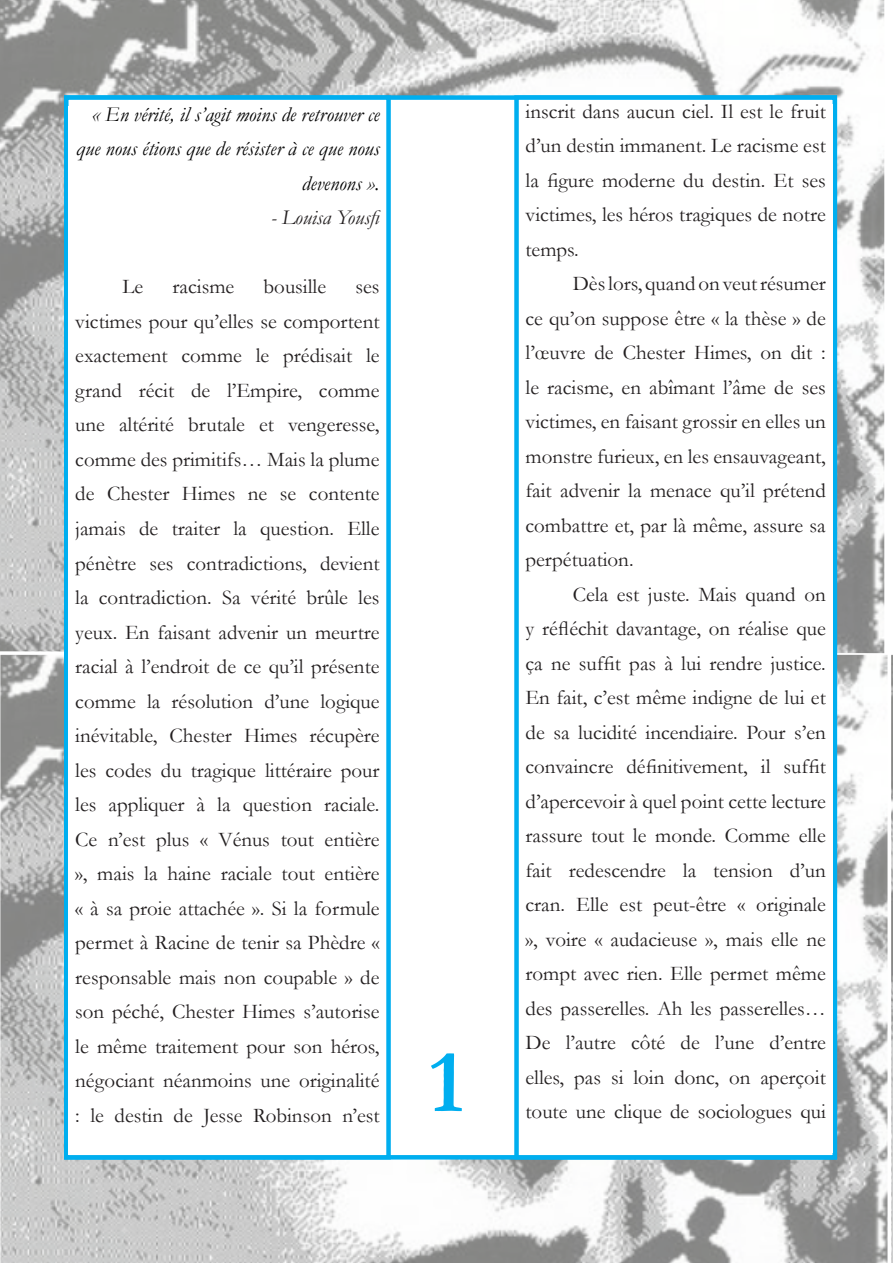
<style>
.page{position:relative;width:893px;height:1263px;background:#fff}
.page>*{position:absolute;margin:0;border:0;box-sizing:border-box;transform-origin:0 0}
.t1{font:700 90px "Garamond";color:#00aeef}
.t2{font:21px/34.5px "Garamond";color:#231f20;text-align:justify}
.t3{font:italic 21px/34.5px "Garamond";color:#000;text-align:right}
.t4{font:italic 21px "Garamond";color:#231f20}
</style>
<div class="page">
<img style="left:891px;top:655px;width:2px;height:608px">
<img style="left:0;top:655px;width:887px;height:608px">
<img style="left:0;top:0;width:884px;height:653px">
<div style="left:64px;top:95px;width:773px;height:1064px;background:#fff;border:4px solid #00aeef"></div>
<div style="left:64px;top:95px;width:327px;height:1064px;border:4px solid #00aeef"></div>
<div style="left:514px;top:95px;width:323px;height:1064px;background:#fff;border:4px solid #00aeef"></div>
<p class="t3" style="left:76px;top:97px;width:305px">« En vérité, il s’agit moins de retrouver ce que nous étions que de résister à ce que nous devenons ».</p>
<p class="t4" style="left:271px;top:204px;width:114px">- Louisa Yousfi</p>
<p class="t2" style="left:123px;top:269px;width:22px">Le</p>
<p class="t2" style="left:173px;top:269px;width:63px">racisme</p>
<p class="t2" style="left:264px;top:269px;width:64px">bousille</p>
<p class="t2" style="left:75px;top:269px;width:306px;text-indent:280px">ses victimes pour qu’elles se comportent exactement comme le prédisait le grand récit de l’Empire, comme une altérité brutale et vengeresse, comme des primitifs… Mais la plume de Chester Himes ne se contente jamais de traiter la question. Elle pénètre ses contradictions, devient la contradiction. Sa vérité brûle les yeux. En faisant advenir un meurtre racial à l’endroit de ce qu’il présente comme la résolution d’une logique inévitable, Chester Himes récupère les codes du tragique littéraire pour les appliquer à la question raciale.<br>Ce n’est plus « Vénus tout entière », mais la haine raciale tout entière « à sa proie attachée ». Si la formule permet à Racine de tenir sa Phèdre « responsable mais non coupable » de son péché, Chester Himes s’autorise le même traitement pour son héros, négociant néanmoins une originalité : le destin de Jesse Robinson n’est</p>
<p class="t1" style="left:429px;top:1022px;width:37px">1</p>
<p class="t2" style="left:525px;top:93px;width:302px">inscrit dans aucun ciel. Il est le fruit d’un destin immanent. Le racisme est la figure moderne du destin. Et ses victimes, les héros tragiques de notre temps.</p>
<p class="t2" style="left:525px;top:266px;width:302px;text-indent:47px">Dès lors, quand on veut résumer ce qu’on suppose être « la thèse » de l’œuvre de Chester Himes, on dit : le racisme, en abîmant l’âme de ses victimes, en faisant grossir en elles un monstre furieux, en les ensauvageant, fait advenir la menace qu’il prétend combattre et, par là même, assure sa perpétuation.</p>
<p class="t2" style="left:525px;top:576px;width:302px;text-indent:47px">Cela est juste. Mais quand on y réfléchit davantage, on réalise que ça ne suffit pas à lui rendre justice.<br>En fait, c’est même indigne de lui et de sa lucidité incendiaire. Pour s’en convaincre définitivement, il suffit d’apercevoir à quel point cette lecture rassure tout le monde. Comme elle fait redescendre la tension d’un cran. Elle est peut-être « originale », voire « audacieuse », mais elle ne rompt avec rien. Elle permet même des passerelles. Ah les passerelles… De l’autre côté de l’une d’entre elles, pas si loin donc, on aperçoit</p>
<p class="t2" style="left:525px;top:1094px;width:302px">toute une clique de sociologues qui</p>
</div>
